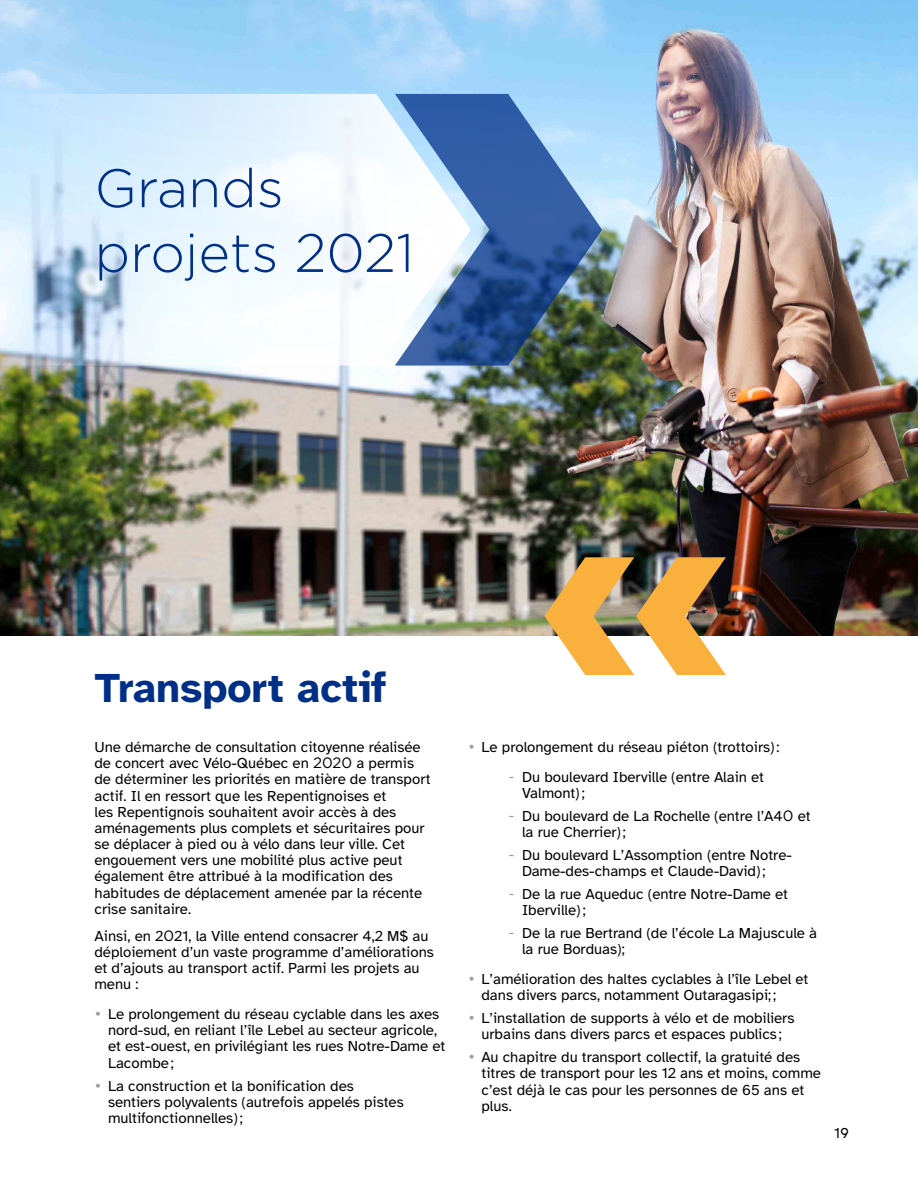
<style>
.page{position:relative;width:918px;height:1188px;background:#fff}
.page>*{position:absolute;margin:0;border:0;box-sizing:border-box;transform-origin:0 0}
.t1{font:300 54px/64.8px "Gotham";color:#002f87}
.t2{font:700 42px "Atkinson Hyperlegible";color:#002f87}
.t3{font:15px/16.2px "Atkinson Hyperlegible";color:#000}
.s1{font-family:"Gotham"}
.s2{font-family:"Gotham";color:#9d9d9c}
</style>
<div class="page">
<img style="left:0;top:0;width:918px;height:635px">
<svg style="left:0;top:94px;width:395px;height:272px"></svg>
<svg style="left:395px;top:94px;width:207px;height:272px"></svg>
<img style="left:544px;top:557px;width:182px;height:118px">
<h1 class="t1" style="left:94px;top:155px;width:321px">Grands projets 2021</h1>
<h2 class="t2" style="left:94px;top:664px;width:294px">Transport actif</h2>
<p class="t3" style="left:94px;top:739px;width:338px">Une démarche de consultation citoyenne réalisée de concert avec Vélo-Québec en <span class="s1">2020</span> a permis de déterminer les priorités en matière de transport actif. Il en ressort que les Repentignoises et<br>les Repentignois souhaitent avoir accès à des aménagements plus complets et sécuritaires pour se déplacer à pied ou à vélo dans leur ville. Cet engouement vers une mobilité plus active peut également être attribué à la modification des habitudes de déplacement amenée par la récente crise sanitaire.</p>
<p class="t3" style="left:94px;top:928px;width:341px">Ainsi, en 2<span class="s1">0</span>21, la Ville entend consacrer 4,2 M$ au déploiement d’un vaste programme d’améliorations et d’ajouts au transport actif. Parmi les projets au menu :</p>
<p class="t3" style="left:108px;top:1006px;width:339px;text-indent:-14px"><span class="s2">•</span> Le prolongement du réseau cyclable dans les axes nord-sud, en reliant l’île Lebel au secteur agricole, et est-ouest, en privilégiant les rues Notre-Dame et Lacombe;</p>
<p class="t3" style="left:108px;top:1078px;width:297px;text-indent:-14px"><span class="s2">•</span> La construction et la bonification des sentiers polyvalents (autrefois appelés pistes multifonctionnelles);</p>
<p class="t3" style="left:468px;top:739px;width:313px"><span class="s2">•</span> Le prolongement du réseau piéton (trottoirs):</p>
<p class="t3" style="left:522px;top:769px;width:244px;text-indent:-14px"><span class="s2">-</span> Du boulevard Iberville (entre Alain et<br>Valmont);</p>
<p class="t3" style="left:522px;top:808px;width:290px;text-indent:-14px"><span class="s2">-</span> Du boulevard de La Rochelle (entre l’A4<span class="s1">0</span> et la rue Cherrier);</p>
<p class="t3" style="left:522px;top:847px;width:272px;text-indent:-14px"><span class="s2">-</span> Du boulevard L’Assomption (entre Notre-<br>Dame-des-champs et Claude-David);</p>
<p class="t3" style="left:522px;top:886px;width:268px;text-indent:-14px"><span class="s2">-</span> De la rue Aqueduc (entre Notre-Dame et<br>Iberville);</p>
<p class="t3" style="left:522px;top:925px;width:297px;text-indent:-14px"><span class="s2">-</span> De la rue Bertrand (de l’école La Majuscule à la rue Borduas);</p>
<p class="t3" style="left:482px;top:971px;width:328px;text-indent:-14px"><span class="s2">•</span> L’amélioration des haltes cyclables à l’île Lebel et dans divers parcs, notamment Outaragasipi; ;</p>
<p class="t3" style="left:468px;top:1010px;width:328px;text-align:center"><span class="s2">•</span> L’installation de supports à vélo et de mobiliers urbains dans divers parcs et espaces publics ;</p>
<p class="t3" style="left:482px;top:1049px;width:341px;text-indent:-14px"><span class="s2">•</span> Au chapitre du transport collectif, la gratuité des titres de transport pour les 12 ans et moins, comme c’est déjà le cas pour les personnes de 65 ans et plus.</p>
<p class="t3" style="left:834px;top:1125px;width:17px">19</p>
</div>
